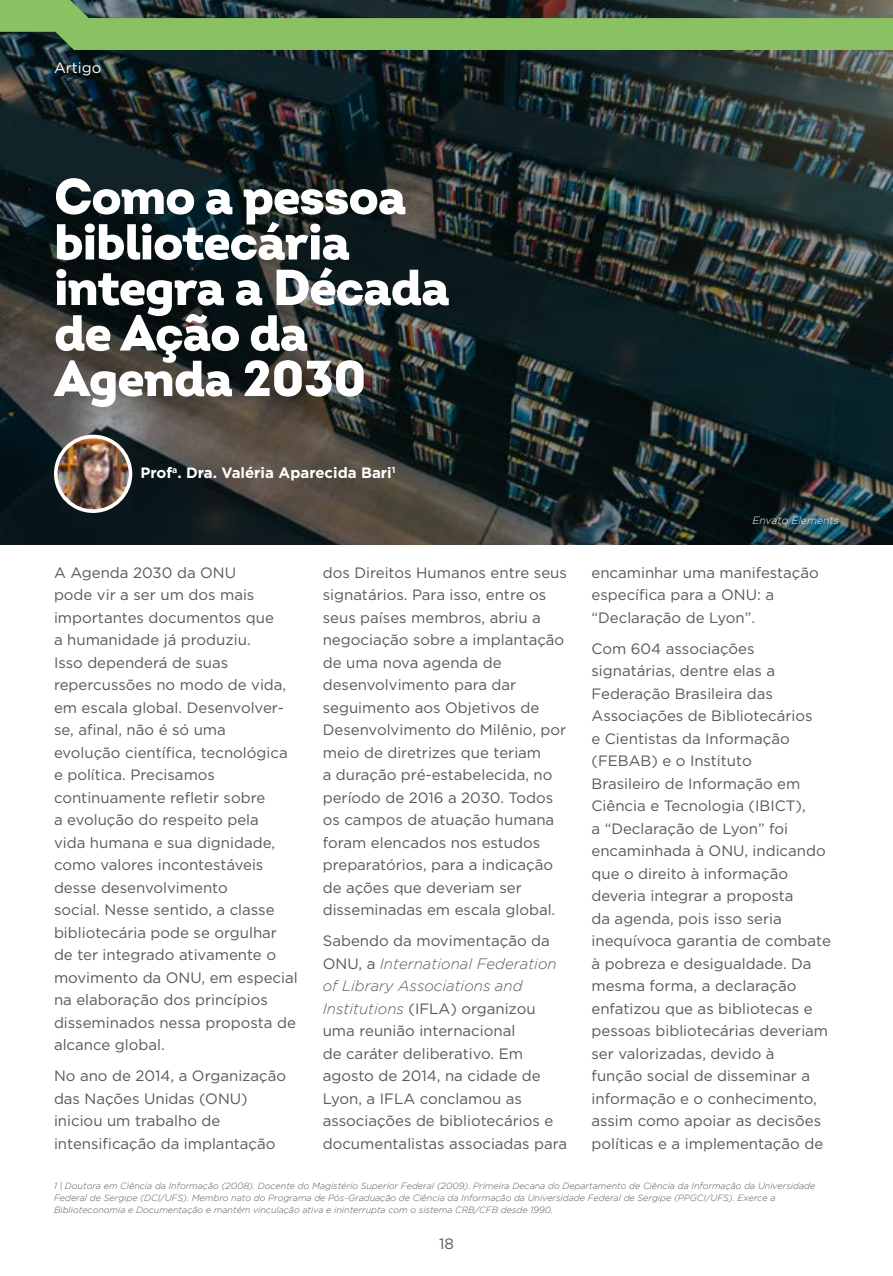
<style>
.page{position:relative;width:893px;height:1276px;background:#fff}
.page>*{position:absolute;margin:0;border:0;box-sizing:border-box;transform-origin:0 0}
.t1{font:900 50.4px/45.5px "Intro";letter-spacing:-.025em;color:#fff}
.t2{font:15px/22.5px "Gotham";color:#595858}
.t3{font:700 15px "Gotham";color:#fff}
.t4{font:15px "Gotham";color:#fff}
.t5{font:italic 300 10.5px "Gotham";color:#fff}
.t6{font:italic 300 9px/12px "Gotham";color:#595858}
.s1{font-weight:300;font-style:italic}
</style>
<div class="page">
<svg style="left:0;top:50px;width:893px;height:494px;background:#212b2b"></svg>
<svg style="left:54px;top:435px;width:78px;height:78px"></svg>
<img style="left:58px;top:438px;width:71px;height:71px;border-radius:36px">
<svg style="left:0;top:0;width:893px;height:50px;background:#6a9155"></svg>
<p class="t4" style="left:54px;top:59px;width:49px">Artigo</p>
<h1 class="t1" style="left:54px;top:173px;width:397px">Como a pessoa bibliotecária integra a Década de Ação da<br>Agenda 2030</h1>
<p class="t3" style="left:140px;top:464px;width:256px">Prof<sup>a</sup>. Dra. Valéria Aparecida Bari<sup>1</sup></p>
<p class="t2" style="left:54px;top:561px;width:245px">A Agenda 2030 da ONU<br>pode vir a ser um dos mais importantes documentos que<br>a humanidade já produziu.<br>Isso dependerá de suas repercussões no modo de vida, em escala global. Desenvolver&shy;se, afinal, não é só uma<br>evolução científica, tecnológica e política. Precisamos continuamente refletir sobre<br>a evolução do respeito pela<br>vida humana e sua dignidade, como valores incontestáveis desse desenvolvimento<br>social. Nesse sentido, a classe bibliotecária pode se orgulhar de ter integrado ativamente o movimento da ONU, em especial na elaboração dos princípios disseminados nessa proposta de alcance global.</p>
<p class="t2" style="left:54px;top:1064px;width:234px">No ano de 2014, a Organização das Nações Unidas (ONU) iniciou um trabalho de intensificação da implantação</p>
<p class="t2" style="left:323px;top:561px;width:246px">dos Direitos Humanos entre seus signatários. Para isso, entre os seus países membros, abriu a negociação sobre a implantação de uma nova agenda de desenvolvimento para dar seguimento aos Objetivos de<br>Desenvolvimento do Milênio, por meio de diretrizes que teriam<br>a duração pré-estabelecida, no período de 2016 a 2030. Todos os campos de atuação humana foram elencados nos estudos preparatórios, para a indicação de ações que deveriam ser disseminadas em escala global.</p>
<p class="t2" style="left:323px;top:929px;width:246px">Sabendo da movimentação da<br>ONU, a <span class="s1">International Federation of Library Associations and<br>Institutions</span> (IFLA) organizou uma reunião internacional<br>de caráter deliberativo. Em agosto de 2014, na cidade de<br>Lyon, a IFLA conclamou as associações de bibliotecários e documentalistas associadas para</p>
<p class="t5" style="left:752px;top:515px;width:88px">Envato Elements</p>
<p class="t2" style="left:591px;top:561px;width:229px">encaminhar uma manifestação específica para a ONU: a “Declaração de Lyon”.</p>
<p class="t2" style="left:591px;top:637px;width:241px">Com 604 associações signatárias, dentre elas a<br>Federação Brasileira das<br>Associações de Bibliotecários<br>e Cientistas da Informação (FEBAB) e o Instituto<br>Brasileiro de Informação em<br>Ciência e Tecnologia (IBICT),<br>a “Declaração de Lyon” foi encaminhada à ONU, indicando que o direito à informação deveria integrar a proposta<br>da agenda, pois isso seria inequívoca garantia de combate à pobreza e desigualdade. Da mesma forma, a declaração enfatizou que as bibliotecas e pessoas bibliotecárias deveriam ser valorizadas, devido à<br>função social de disseminar a informação e o conhecimento, assim como apoiar as decisões políticas e a implementação de</p>
<p class="t6" style="left:54px;top:1179px;width:763px">1 | Doutora em Ciência da Informação (2008). Docente do Magistério Superior Federal (2009). Primeira Decana do Departamento de Ciência da Informação da Universidade<br>Federal de Sergipe (DCI/UFS). Membro nato do Programa de Pós-Graduação de Ciência da Informação da Universidade Federal de Sergipe (PPGCI/UFS). Exerce a<br>Biblioteconomia e Documentação e mantém vinculação ativa e ininterrupta com o sistema CRB/CFB desde 1990.</p>
<p class="t2" style="left:439px;top:1232px;width:16px">18</p>
</div>
